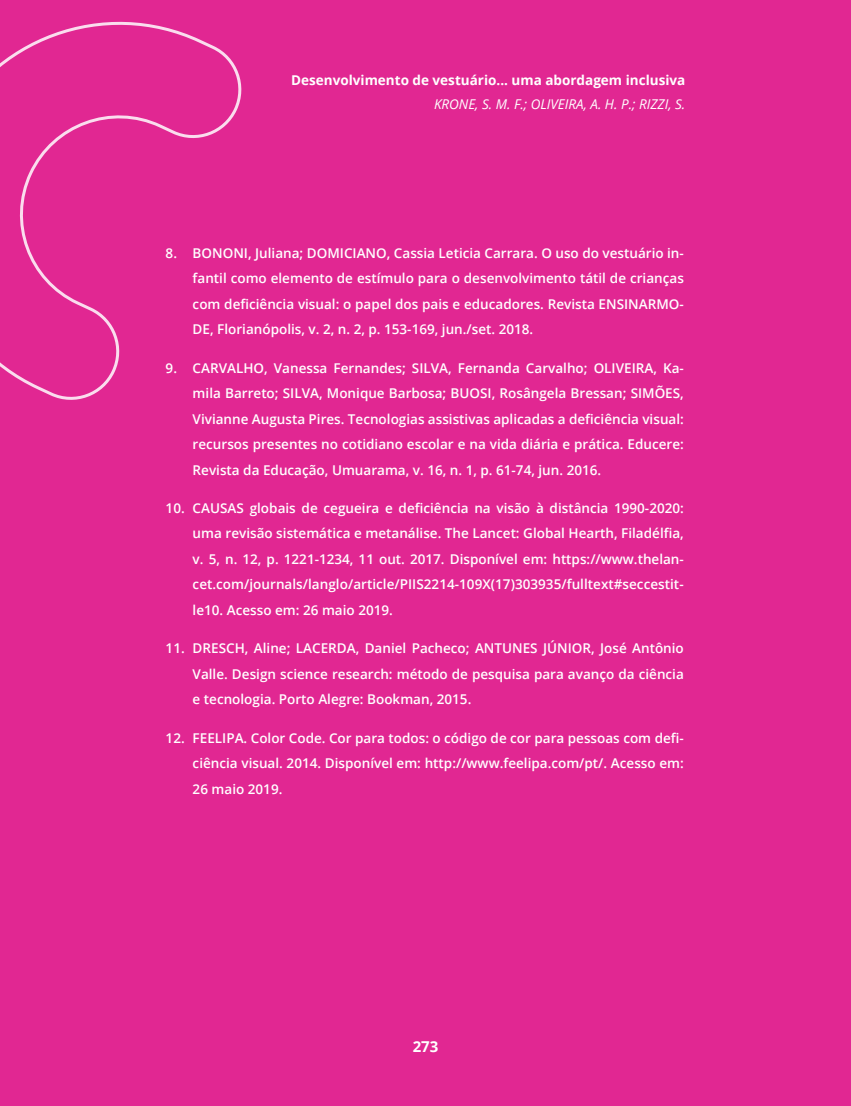
<style>
.page{position:relative;width:851px;height:1106px;background:#fff}
.page>*{position:absolute;margin:0;border:0;box-sizing:border-box;transform-origin:0 0}
.t1{font:700 15px "Open Sans";color:#fff}
.t2{font:600 13.5px/25.5px "Open Sans";color:#fff;text-align:justify}
.t3{font:700 13.5px "Open Sans";color:#fff}
.t4{font:italic 13.5px "Open Sans";color:#fff}
</style>
<div class="page">
<div style="left:0;top:0;width:850px;height:1106px;background:#e12792"></div>
<svg style="left:0;top:21px;width:242px;height:379px"></svg>
<p class="t3" style="left:291px;top:70px;width:395px">Desenvolvimento de vestuário... uma abordagem inclusiva</p>
<p class="t4" style="left:434px;top:95px;width:253px">KRONE, S. M. F.; OLIVEIRA, A. H. P.; RIZZI, S.</p>
<p class="t2" style="left:193px;top:240px;width:492px;text-indent:-27px">8. BONONI, Juliana; DOMICIANO, Cassia Leticia Carrara. O uso do vestuário in&shy;fantil como elemento de estímulo para o desenvolvimento tátil de crianças com deficiência visual: o papel dos pais e educadores. Revista ENSINARMO-DE, Florianópolis, v. 2, n. 2, p. 153-169, jun./set. 2018.</p>
<p class="t2" style="left:193px;top:354px;width:492px;text-indent:-27px">9. CARVALHO, Vanessa Fernandes; SILVA, Fernanda Carvalho; OLIVEIRA, Ka&shy;mila Barreto; SILVA, Monique Barbosa; BUOSI, Rosângela Bressan; SIMÕES, Vivianne Augusta Pires. Tecnologias assistivas aplicadas a deficiência visual: recursos presentes no cotidiano escolar e na vida diária e prática. Educere:<br>Revista da Educação, Umuarama, v. 16, n. 1, p. 61-74, jun. 2016.</p>
<p class="t2" style="left:193px;top:495px;width:492px;text-indent:-27px">10. CAUSAS globais de cegueira e deficiência na visão à distância 1990-2020: uma revisão sistemática e metanálise. The Lancet: Global Hearth, Filadélfia, v. 5, n. 12, p. 1221-1234, 11 out. 2017. Disponível em: https://www.thelan&shy;cet.com/journals/langlo/article/PIIS2214-109X(17)303935/fulltext#seccestit&shy;le10. Acesso em: 26 maio 2019.</p>
<p class="t2" style="left:193px;top:635px;width:492px;text-indent:-27px">11. DRESCH, Aline; LACERDA, Daniel Pacheco; ANTUNES JÚNIOR, José Antônio Valle. Design science research: método de pesquisa para avanço da ciência e tecnologia. Porto Alegre: Bookman, 2015.</p>
<p class="t2" style="left:193px;top:724px;width:492px;text-indent:-27px">12. FEELIPA. Color Code. Cor para todos: o código de cor para pessoas com defi&shy;ciência visual. 2014. Disponível em: http://www.feelipa.com/pt/. Acesso em:<br>26 maio 2019.</p>
<p class="t1" style="left:412px;top:1035px;width:27px">273</p>
</div>
